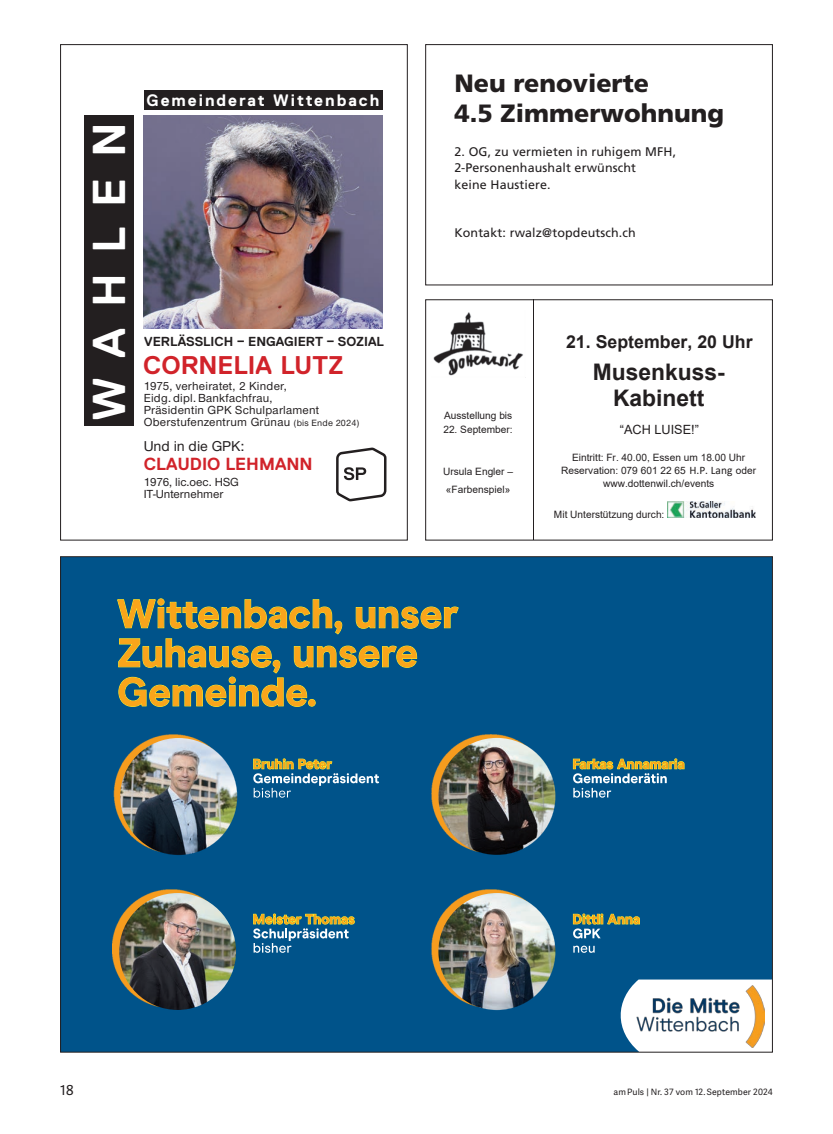
<style>
.page{position:relative;width:833px;height:1134px;background:#fff}
.page>*{position:absolute;margin:0;border:0;box-sizing:border-box;transform-origin:0 0}
.t1{font:700 46px "Replica";color:#fff}
.t2{font:700 25.62px "Replica";color:#d1232a}
.t3{font:900 25px/30px "Frutiger LT Std";color:#231f20}
.t4{font:700 22.88px/26.2px "Arial";color:#231f20;text-align:center}
.t5{font:700 17.75px "Arial";color:#231f20}
.t6{font:700 17.5px "Replica";color:#d1232a}
.t7{font:700 16.62px "Replica";letter-spacing:.12em;color:#fff}
.t8{font:500 14.75px "Nimbus San Nov";color:#231f20}
.t9{font:13.75px "Adelle Sans";color:#231f20}
.t10{font:700 13px "Replica";color:#231f20}
.t11{font:12.75px "Arial";color:#231f20}
.t12{font:12.5px/16.2px "Frutiger LT Std";letter-spacing:.01em;color:#231f20}
.t13{font:500 12.12px/12.1px "Nimbus San Nov";letter-spacing:.02em;color:#231f20}
.t14{font:500 12.12px/12.1px "Nimbus San Nov";color:#231f20}
.t15{font:10.12px/12.8px "Arial";color:#231f20}
.t16{font:8.75px "Adelle Sans";letter-spacing:.01em;color:#231f20}
.s1{font-size:9.38px}
.s2{font-family:"Calibri";font-size:11.38px}
</style>
<div class="page">
<img style="left:144px;top:116px;width:239px;height:213px">
<svg style="left:336px;top:448px;width:50px;height:53px"></svg>
<div style="left:84px;top:116px;width:50px;height:310px;background:#231f20"></div>
<div style="left:144px;top:90px;width:239px;height:19px;background:#231f20"></div>
<div style="left:61px;top:557px;width:710px;height:494px;background:#00538a"></div>
<svg style="left:253px;top:759px;width:126px;height:39px"></svg>
<svg style="left:117px;top:598px;width:341px;height:109px"></svg>
<div style="left:308px;top:699px;width:7px;height:7px;background:#f9a51b;border-radius:50%"></div>
<img style="left:114px;top:734px;width:95px;height:114px">
<svg style="left:148px;top:746px;width:89px;height:109px"></svg>
<img style="left:120px;top:738px;width:117px;height:117px;border-radius:58px">
<img style="left:113px;top:889px;width:116px;height:117px">
<img style="left:119px;top:893px;width:117px;height:117px;border-radius:58px">
<img style="left:432px;top:889px;width:94px;height:115px">
<svg style="left:467px;top:900px;width:88px;height:110px"></svg>
<img style="left:438px;top:893px;width:117px;height:117px;border-radius:58px">
<img style="left:432px;top:734px;width:92px;height:115px">
<svg style="left:467px;top:744px;width:88px;height:111px"></svg>
<img style="left:438px;top:738px;width:117px;height:117px;border-radius:58px">
<svg style="left:253px;top:914px;width:102px;height:39px"></svg>
<svg style="left:573px;top:759px;width:111px;height:39px"></svg>
<svg style="left:573px;top:914px;width:67px;height:24px"></svg>
<svg style="left:573px;top:946px;width:21px;height:7px"></svg>
<svg style="left:620px;top:979px;width:150px;height:71px"></svg>
<img style="left:637px;top:985px;width:127px;height:63px">
<div style="left:425px;top:44px;width:347px;height:241px;border:1px solid #231f20"></div>
<img style="left:433px;top:312px;width:90px;height:64px">
<hr style="left:533px;top:299px;width:1px;height:241px;background:#231f20">
<img style="left:668px;top:501px;width:87px;height:17px">
<div style="left:425px;top:299px;width:347px;height:241px;border:1px solid #231f20"></div>
<h1 class="t1" style="left:84px;top:421px;width:299px;rotate:-90deg">WAHLEN</h1>
<h3 class="t7" style="left:147px;top:91px;width:234px">GEMEINDERAT WITTENBACH</h3>
<p class="t10" style="left:144px;top:334px;width:241px">VERLÄSSLICH – ENGAGIERT – SOZIAL</p>
<h2 class="t2" style="left:143px;top:351px;width:202px">CORNELIA LUTZ</h2>
<p class="t13" style="left:144px;top:379px;width:217px">1975, verheiratet, 2 Kinder,<br>Eidg. dipl. Bankfachfrau,<br>Präsidentin GPK Schulparlament Oberstufenzentrum Grünau <span class="s1">(bis Ende 2024)</span></p>
<h3 class="t8" style="left:144px;top:437px;width:102px">Und in die GPK:</h3>
<h3 class="t6" style="left:144px;top:454px;width:170px">CLAUDIO LEHMANN</h3>
<p class="t14" style="left:144px;top:476px;width:97px">1976, lic.oec. HSG<br>IT-Unternehmer</p>
<h3 class="t3" style="left:454px;top:68px;width:271px">Neu renovierte<br>4.5 Zimmerwohnung</h3>
<p class="t12" style="left:454px;top:144px;width:223px">2. OG, zu vermieten in ruhigem MFH,<br>2-Personenhaushalt erwünscht<br>keine Haustiere.</p>
<p class="t12" style="left:454px;top:225px;width:183px">Kontakt: rwalz@topdeutsch.ch</p>
<p class="t15" style="left:444px;top:409px;width:70px">Ausstellung bis</p>
<p class="t15" style="left:443px;top:423px;width:71px">22. September:</p>
<p class="t15" style="left:443px;top:463px;width:71px;line-height:17.6px">Ursula Engler – «Farbenspiel»</p>
<h3 class="t5" style="left:566px;top:329px;width:188px">21. September, 20 Uhr</h3>
<h3 class="t4" style="left:592px;top:359px;width:134px">Musenkuss-<br>Kabinett</h3>
<p class="t11" style="left:620px;top:421px;width:80px">“ACH LUISE!”</p>
<p class="t15" style="left:561px;top:451px;width:196px;text-align:center">Eintritt: Fr. 40.00, Essen um 18.00 Uhr<br>Reservation: 079 601 22 65 <span class="s2">H.P. Lang</span> oder www.dottenwil.ch/events</p>
<p class="t15" style="left:554px;top:508px;width:112px">Mit Unterstützung durch:</p>
<h3 class="t9" style="left:60px;top:1082px;width:15px">18</h3>
<p class="t16" style="left:613px;top:1087px;width:161px">am Puls | Nr. 37 vom 12. September 2024</p>
</div>
